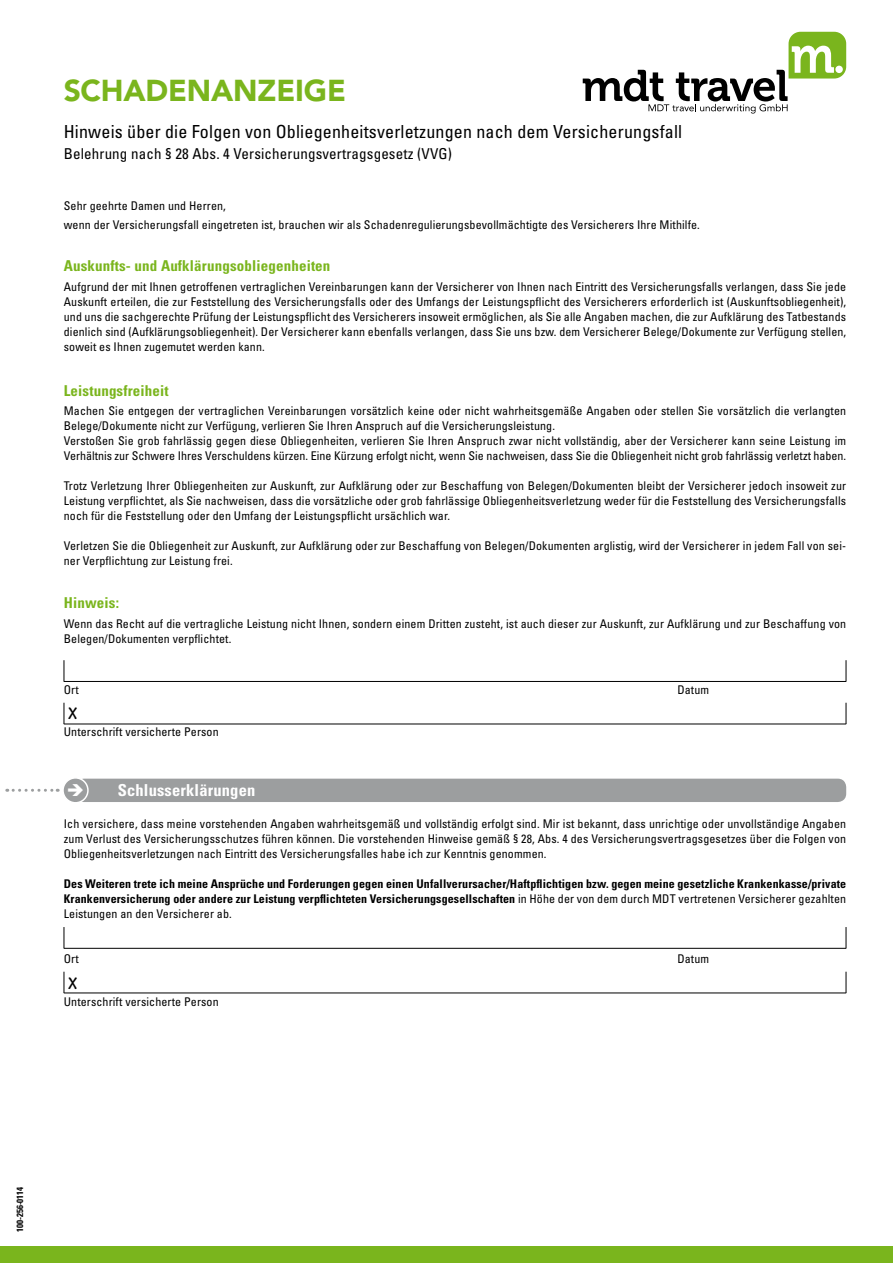
<style>
.page{position:relative;width:893px;height:1263px;background:#fff}
.page>*{position:absolute;margin:0;border:0;box-sizing:border-box;transform-origin:0 0}
.t1{font:900 30px "Avenir";letter-spacing:-.005em;color:#7ab51d}
.t2{font:condensed 18px "Univers";letter-spacing:.01em;color:#000}
.t3{font:700 18px "Tekton Pro";color:#000}
.t4{font:700 condensed 16.5px "Univers";letter-spacing:.01em;color:#fff}
.t5{font:700 condensed 15px "Univers";letter-spacing:.01em;color:#7ab51d}
.t6{font:condensed 15px "Univers";letter-spacing:.01em;color:#000}
.t7{font:condensed 12px/15px "Univers";letter-spacing:.01em;color:#000}
.t8{font:700 condensed 12px/15px "Univers";letter-spacing:.01em;color:#000;text-align:justify}
.t9{font:700 condensed 9px "Univers";letter-spacing:-.01em;color:#000}
.s1{font-weight:400}
</style>
<div class="page">
<svg style="left:583px;top:32px;width:263px;height:82px"></svg>
<div style="left:0;top:1246px;width:893px;height:17px;background:#7ab51d"></div>
<hr style="left:64px;top:681px;width:782px;height:1px;background:#000">
<svg style="left:64px;top:660px;width:1px;height:21px"></svg>
<svg style="left:846px;top:660px;width:1px;height:21px"></svg>
<hr style="left:64px;top:948px;width:782px;height:1px;background:#000">
<svg style="left:64px;top:927px;width:1px;height:21px"></svg>
<svg style="left:846px;top:927px;width:1px;height:21px"></svg>
<hr style="left:64px;top:993px;width:782px;height:1px;background:#000">
<svg style="left:64px;top:972px;width:1px;height:21px"></svg>
<svg style="left:846px;top:972px;width:1px;height:21px"></svg>
<hr style="left:64px;top:724px;width:782px;height:1px;background:#000">
<svg style="left:64px;top:703px;width:1px;height:21px"></svg>
<svg style="left:846px;top:703px;width:1px;height:21px"></svg>
<div style="left:75px;top:779px;width:771px;height:23px;background:#9c9e9f;border-radius:9px"></div>
<div style="left:63px;top:778px;width:25px;height:25px;background:#9c9e9f;border-radius:50%"></div>
<div style="left:62px;top:777px;width:27px;height:26px;border:2px solid #fff;border-radius:50%"></div>
<svg style="left:7px;top:789px;width:51px;height:3px"></svg>
<h1 class="t1" style="left:64px;top:72px;width:284px">SCHADENANZEIGE</h1>
<p class="t2" style="left:64px;top:120px;width:620px">Hinweis über die Folgen von Obliegenheitsverletzungen nach dem Versicherungsfall</p>
<p class="t6" style="left:64px;top:144px;width:390px">Belehrung nach § 28 Abs. 4 Versicherungsvertragsgesetz (VVG)</p>
<p class="t7" style="left:64px;top:198px;width:164px">Sehr geehrte Damen und Herren,</p>
<p class="t7" style="left:64px;top:217px;width:638px">wenn der Versicherungsfall eingetreten ist, brauchen wir als Schadenregulierungsbevollmächtigte des Versicherers Ihre Mithilfe.</p>
<p class="t5" style="left:64px;top:257px;width:268px">Auskunfts- und Aufklärungsobliegenheiten</p>
<p class="t7" style="left:64px;top:278px;width:784px;text-align:justify">Aufgrund der mit Ihnen getroffenen vertraglichen Vereinbarungen kann der Versicherer von Ihnen nach Eintritt des Versicherungsfalls verlangen, dass Sie jede Auskunft erteilen, die zur Feststellung des Versicherungsfalls oder des Umfangs der Leistungspflicht des Versicherers erforderlich ist (Auskunftsobliegenheit), und uns die sachgerechte Prüfung der Leistungspflicht des Versicherers insoweit ermöglichen, als Sie alle Angaben machen, die zur Aufklärung des Tatbestands dienlich sind (Aufklärungsobliegenheit). Der Versicherer kann ebenfalls verlangen, dass Sie uns bzw. dem Versicherer Belege/Dokumente zur Verfügung stellen, soweit es Ihnen zugemutet werden kann.</p>
<p class="t5" style="left:64px;top:381px;width:106px">Leistungsfreiheit</p>
<p class="t7" style="left:64px;top:403px;width:784px">Machen Sie entgegen der vertraglichen Vereinbarungen vorsätzlich keine oder nicht wahrheitsgemäße Angaben oder stellen Sie vorsätzlich die verlangten<br>Belege/Dokumente nicht zur Verfügung, verlieren Sie Ihren Anspruch auf die Versicherungsleistung.</p>
<p class="t7" style="left:64px;top:433px;width:784px">Verstoßen Sie grob fahrlässig gegen diese Obliegenheiten, verlieren Sie Ihren Anspruch zwar nicht vollständig, aber der Versicherer kann seine Leistung im<br>Verhältnis zur Schwere Ihres Verschuldens kürzen. Eine Kürzung erfolgt nicht, wenn Sie nachweisen, dass Sie die Obliegenheit nicht grob fahrlässig verletzt haben.</p>
<p class="t7" style="left:64px;top:478px;width:784px;text-align:justify">Trotz Verletzung Ihrer Obliegenheiten zur Auskunft, zur Aufklärung oder zur Beschaffung von Belegen/Dokumenten bleibt der Versicherer jedoch insoweit zur Leistung verpflichtet, als Sie nachweisen, dass die vorsätzliche oder grob fahrlässige Obliegenheitsverletzung weder für die Feststellung des Versicherungsfalls noch für die Feststellung oder den Umfang der Leistungspflicht ursächlich war.</p>
<p class="t7" style="left:64px;top:538px;width:784px">Verletzen Sie die Obliegenheit zur Auskunft, zur Aufklärung oder zur Beschaffung von Belegen/Dokumenten arglistig, wird der Versicherer in jedem Fall von sei&shy;ner Verpflichtung zur Leistung frei.</p>
<p class="t5" style="left:64px;top:594px;width:57px">Hinweis:</p>
<p class="t7" style="left:64px;top:615px;width:784px">Wenn das Recht auf die vertragliche Leistung nicht Ihnen, sondern einem Dritten zusteht, ist auch dieser zur Auskunft, zur Aufklärung und zur Beschaffung von<br>Belegen/Dokumenten verpflichtet.</p>
<p class="t7" style="left:64px;top:682px;width:16px">Ort</p>
<p class="t7" style="left:677px;top:682px;width:33px">Datum</p>
<p class="t7" style="left:64px;top:724px;width:156px">Unterschrift versicherte Person</p>
<p class="t3" style="left:68px;top:703px;width:11px">X</p>
<p class="t4" style="left:118px;top:780px;width:139px">Schlusserklärungen</p>
<p class="t7" style="left:64px;top:816px;width:784px;text-align:justify">Ich versichere, dass meine vorstehenden Angaben wahrheitsgemäß und vollständig erfolgt sind. Mir ist bekannt, dass unrichtige oder unvollständige Angaben zum Verlust des Versicherungsschutzes führen können. Die vorstehenden Hinweise gemäß § 28, Abs. 4 des Versicherungsvertragsgesetzes über die Folgen von Obliegenheitsverletzungen nach Eintritt des Versicherungsfalles habe ich zur Kenntnis genommen.</p>
<p class="t8" style="left:64px;top:876px;width:784px">Des Weiteren trete ich meine Ansprüche und Forderungen gegen einen Unfallverursacher/Haftpflichtigen bzw. gegen meine gesetzliche Krankenkasse/private Krankenversicherung oder andere zur Leistung verpflichteten Versicherungsgesellschaften <span class="s1">in Höhe der von dem durch MDT vertretenen Versicherer gezahlten Leistungen an den Versicherer ab.</span></p>
<p class="t7" style="left:64px;top:951px;width:16px">Ort</p>
<p class="t7" style="left:677px;top:951px;width:33px">Datum</p>
<p class="t7" style="left:64px;top:993px;width:156px">Unterschrift versicherte Person</p>
<p class="t3" style="left:68px;top:973px;width:11px">X</p>
<p class="t9" style="left:14px;top:1232px;width:46px;rotate:-90deg">100-256-0114</p>
</div>
